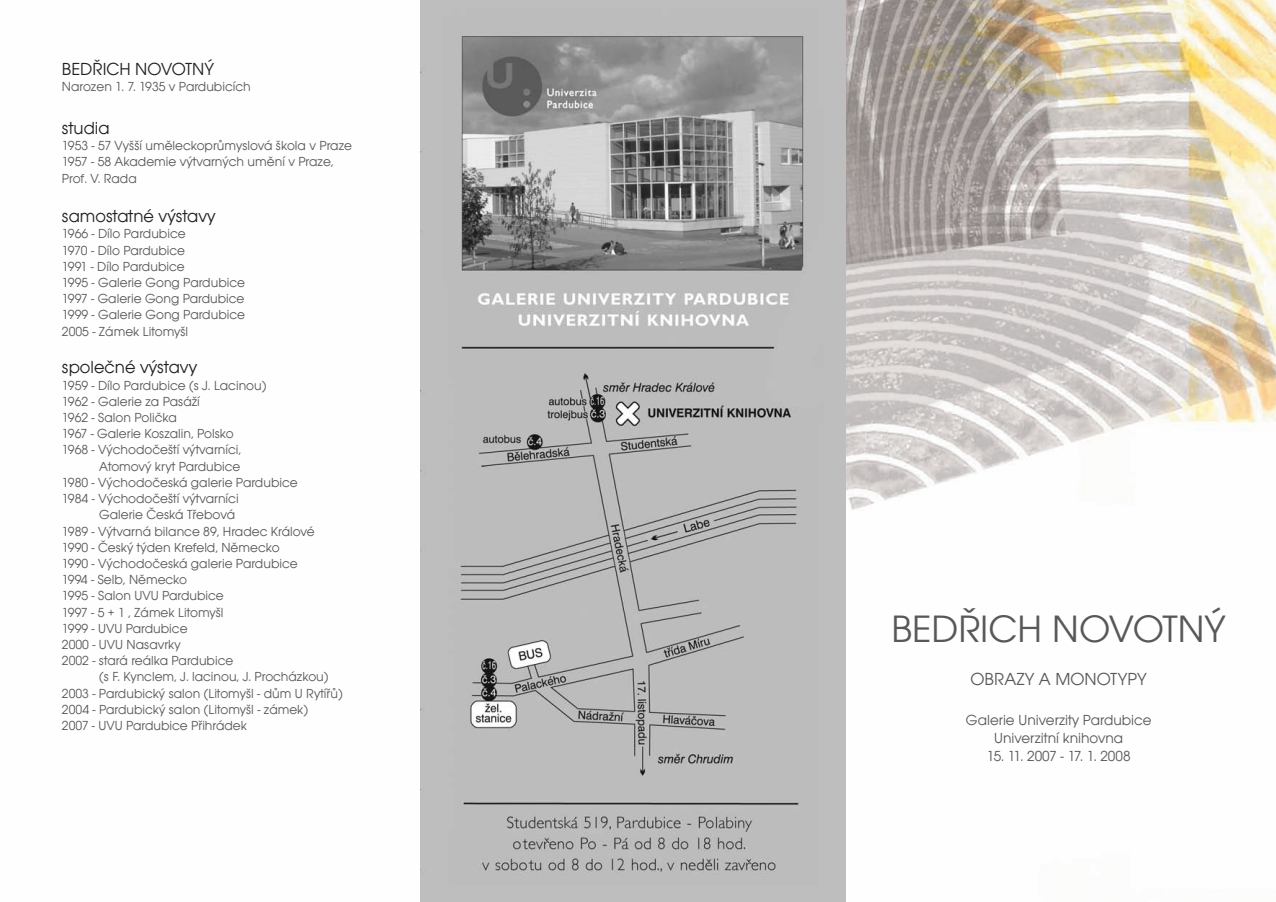
<style>
.page{position:relative;width:1276px;height:902px;background:#fff}
.page>*{position:absolute;margin:0;border:0;box-sizing:border-box;transform-origin:0 0}
.t1{font:36px "Avant Gar Got Itc L";color:#57585a}
.t2{font:18px "Avant Gar Got Itc T";color:#231f20}
.t3{font:18px "Avant Gar Got Itc T";color:#57585a}
.t4{font:15px/18px "Avant Gar Got Itc T";color:#57585a;text-align:center}
.t5{font:13.5px/16.2px "Avant Gar Got Itc T";color:#57585a}
</style>
<div class="page">
<img style="left:846px;top:0;width:430px;height:510px">
<img style="left:420px;top:0;width:426px;height:902px">
<svg style="left:1270px;top:0;width:6px;height:7px"></svg>
<h2 class="t2" style="left:62px;top:58px;width:154px">BEDŘICH NOVOTNÝ</h2>
<p class="t5" style="left:62px;top:78px;width:190px">Narozen 1. 7. 1935 v Pardubicích</p>
<h2 class="t2" style="left:62px;top:118px;width:49px">studia</h2>
<p class="t5" style="left:62px;top:138px;width:292px">1953 - 57 Vyšší uměleckoprůmyslová škola v Praze<br>1957 - 58 Akademie výtvarných umění v Praze,<br>Prof. V. Rada</p>
<h2 class="t2" style="left:62px;top:206px;width:155px">samostatné výstavy</h2>
<p class="t5" style="left:62px;top:226px;width:185px">1966 - Dílo Pardubice<br>1970 - Dílo Pardubice<br>1991 - Dílo Pardubice<br>1995 - Galerie Gong Pardubice<br>1997 - Galerie Gong Pardubice<br>1999 - Galerie Gong Pardubice<br>2005 - Zámek Litomyšl</p>
<h2 class="t2" style="left:62px;top:357px;width:137px">společné výstavy</h2>
<p class="t5" style="left:62px;top:377px;width:206px">1959 - Dílo Pardubice (s J. Lacinou)</p>
<p class="t5" style="left:62px;top:393px;width:139px">1962 - Galerie za Pasáží</p>
<p class="t5" style="left:62px;top:409px;width:116px">1962 - Salon Polička</p>
<p class="t5" style="left:62px;top:426px;width:173px">1967 - Galerie Koszalin, Polsko</p>
<p class="t5" style="left:62px;top:442px;width:181px">1968 - Východočeští výtvarníci,</p>
<p class="t5" style="left:99px;top:458px;width:143px">Atomový kryt Pardubice</p>
<p class="t5" style="left:62px;top:474px;width:237px">1980 - Východočeská galerie Pardubice</p>
<p class="t5" style="left:62px;top:490px;width:178px">1984 - Východočeští výtvarníci</p>
<p class="t5" style="left:99px;top:507px;width:137px">Galerie Česká Třebová</p>
<p class="t5" style="left:62px;top:523px;width:254px">1989 - Výtvarná bilance 89, Hradec Králové</p>
<p class="t5" style="left:62px;top:539px;width:219px">1990 - Český týden Krefeld, Německo</p>
<p class="t5" style="left:62px;top:555px;width:237px">1990 - Východočeská galerie Pardubice</p>
<p class="t5" style="left:62px;top:571px;width:127px">1994 - Selb, Německo</p>
<p class="t5" style="left:62px;top:588px;width:163px">1995 - Salon UVU Pardubice</p>
<p class="t5" style="left:62px;top:604px;width:163px">1997 - 5 + 1 , Zámek Litomyšl</p>
<p class="t5" style="left:62px;top:620px;width:127px">1999 - UVU Pardubice</p>
<p class="t5" style="left:62px;top:636px;width:120px">2000 - UVU Nasavrky</p>
<p class="t5" style="left:62px;top:652px;width:173px">2002 - stará reálka Pardubice</p>
<p class="t5" style="left:99px;top:669px;width:231px">(s F. Kynclem, J. lacinou, J. Procházkou)</p>
<p class="t5" style="left:62px;top:685px;width:282px">2003 - Pardubický salon (Litomyšl - dům U Rytířů)</p>
<p class="t5" style="left:62px;top:701px;width:248px">2004 - Pardubický salon (Litomyšl - zámek)</p>
<p class="t5" style="left:62px;top:717px;width:187px">2007 - UVU Pardubice Přihrádek</p>
<h1 class="t1" style="left:891px;top:607px;width:336px">BEDŘICH NOVOTNÝ</h1>
<h2 class="t3" style="left:970px;top:669px;width:178px">OBRAZY A MONOTYPY</h2>
<p class="t4" style="left:966px;top:711px;width:187px">Galerie Univerzity Pardubice<br>Univerzitní knihovna</p>
<p class="t4" style="left:987px;top:747px;width:145px">15. 11. 2007 - 17. 1. 2008</p>
</div>
